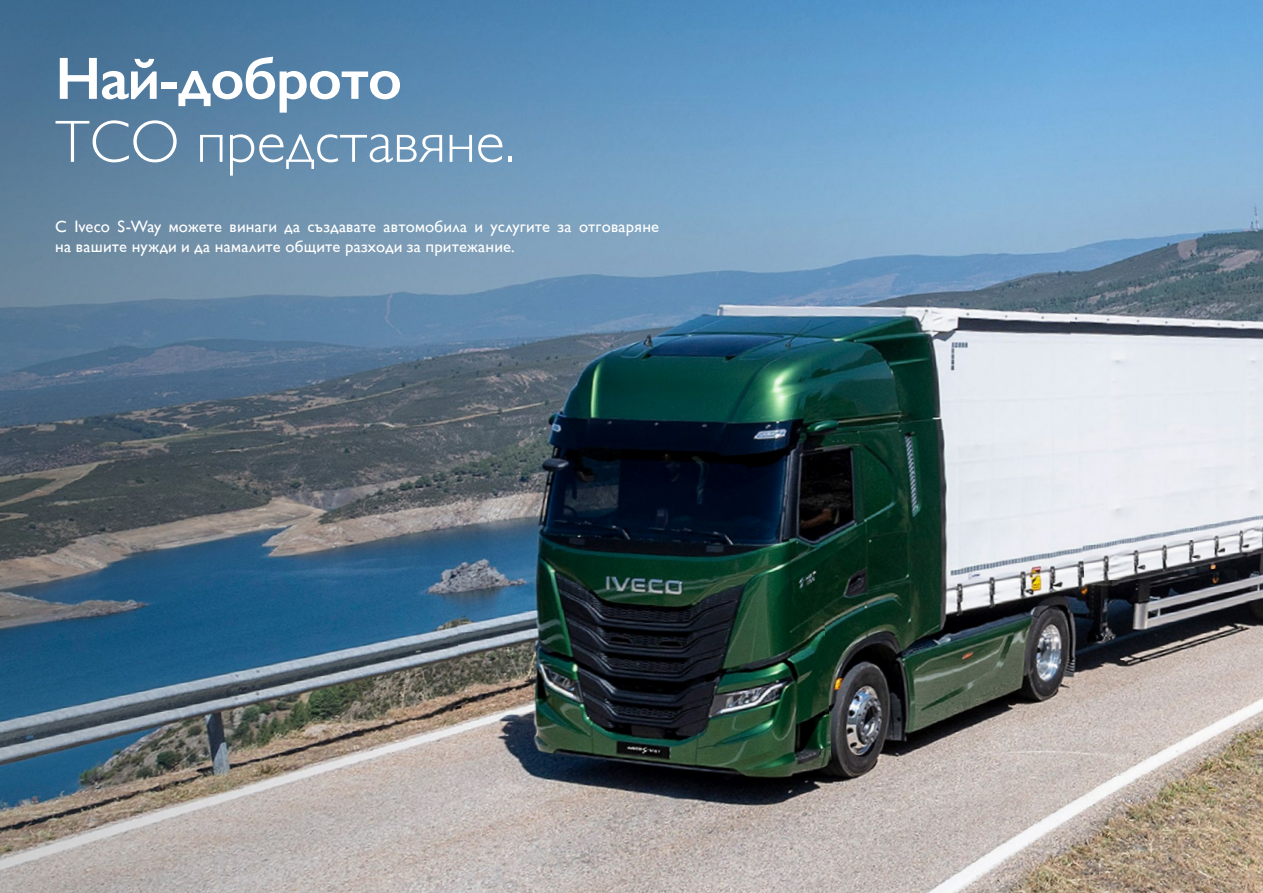
<style>
.page{position:relative;width:1263px;height:893px;background:#fff}
.page>*{position:absolute;margin:0;border:0;box-sizing:border-box;transform-origin:0 0}
.t1{font:300 60px "Gill Sans";color:#fff}
.t2{font:600 60px "Gill Sans";letter-spacing:-.02em;color:#fff}
.t3{font:16.5px/19.5px "Gill Sans";letter-spacing:.01em;color:#fff}
</style>
<div class="page">
<img style="left:0;top:0;width:372px;height:299px">
<img style="left:372px;top:0;width:419px;height:299px">
<img style="left:791px;top:0;width:262px;height:423px">
<img style="left:1053px;top:0;width:210px;height:626px">
<img style="left:0;top:299px;width:387px;height:316px">
<img style="left:387px;top:277px;width:436px;height:338px">
<img style="left:814px;top:423px;width:287px;height:470px">
<img style="left:0;top:615px;width:457px;height:278px">
<img style="left:457px;top:596px;width:381px;height:297px">
<img style="left:1086px;top:626px;width:177px;height:267px">
<img style="left:242px;top:881px;width:230px;height:12px">
<h1 class="t2" style="left:55px;top:42px;width:348px">Най-доброто</h1>
<h1 class="t1" style="left:55px;top:95px;width:461px">TCO представяне.</h1>
<p class="t3" style="left:55px;top:217px;width:605px">С Iveco S-Way можете винаги да създавате автомобила и услугите за отговаряне на вашите нужди и да намалите общите разходи за притежание.</p>
</div>
